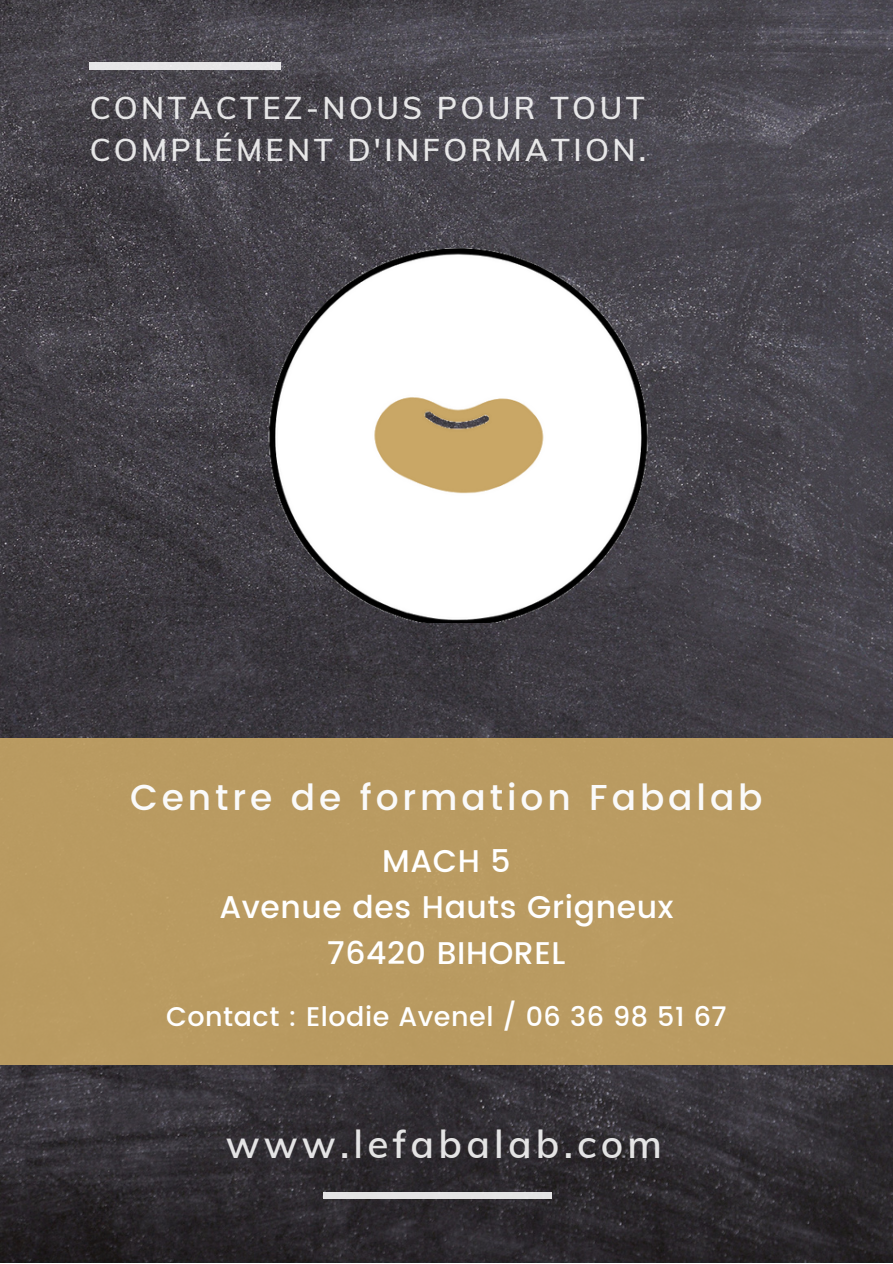
<style>
.page{position:relative;width:893px;height:1264px;background:#fff}
.page>*{position:absolute;margin:0;border:0;box-sizing:border-box;transform-origin:0 0}
.t1{font:600 38.85px "Muli";letter-spacing:.11em;color:#fafafa}
.t2{font:500 36px "Poppins";letter-spacing:.11em;color:#fafafa}
.t3{font:500 31.35px "Poppins";letter-spacing:.02em;color:#fff}
.t4{font:600 30.9px/42.6px "Muli";letter-spacing:.11em;color:#fafafa}
.t5{font:500 27px "Poppins";letter-spacing:.02em;color:#fff}
</style>
<div class="page">
<img style="left:0;top:0;width:892px;height:1262px">
<div style="left:89px;top:62px;width:191px;height:8px;background:#e7e6e7"></div>
<div style="left:323px;top:1192px;width:228px;height:7px;background:#e4e3e4"></div>
<div style="left:0;top:738px;width:892px;height:326px;background:#b99b61"></div>
<img style="left:267px;top:243px;width:382px;height:379px">
<p class="t4" style="left:89px;top:86px;width:558px">CONTACTEZ-NOUS POUR TOUT<br>COMPLÉMENT D'INFORMATION.</p>
<p class="t2" style="left:130px;top:776px;width:634px">Centre de formation Fabalab</p>
<p class="t3" style="left:382px;top:842px;width:130px">MACH 5</p>
<p class="t3" style="left:219px;top:888px;width:455px">Avenue des Hauts Grigneux</p>
<p class="t3" style="left:327px;top:935px;width:240px">76420 BIHOREL</p>
<p class="t5" style="left:166px;top:1000px;width:562px">Contact : Elodie Avenel / 06 36 98 51 67</p>
<p class="t1" style="left:225px;top:1119px;width:438px">www.lefabalab.com</p>
</div>
